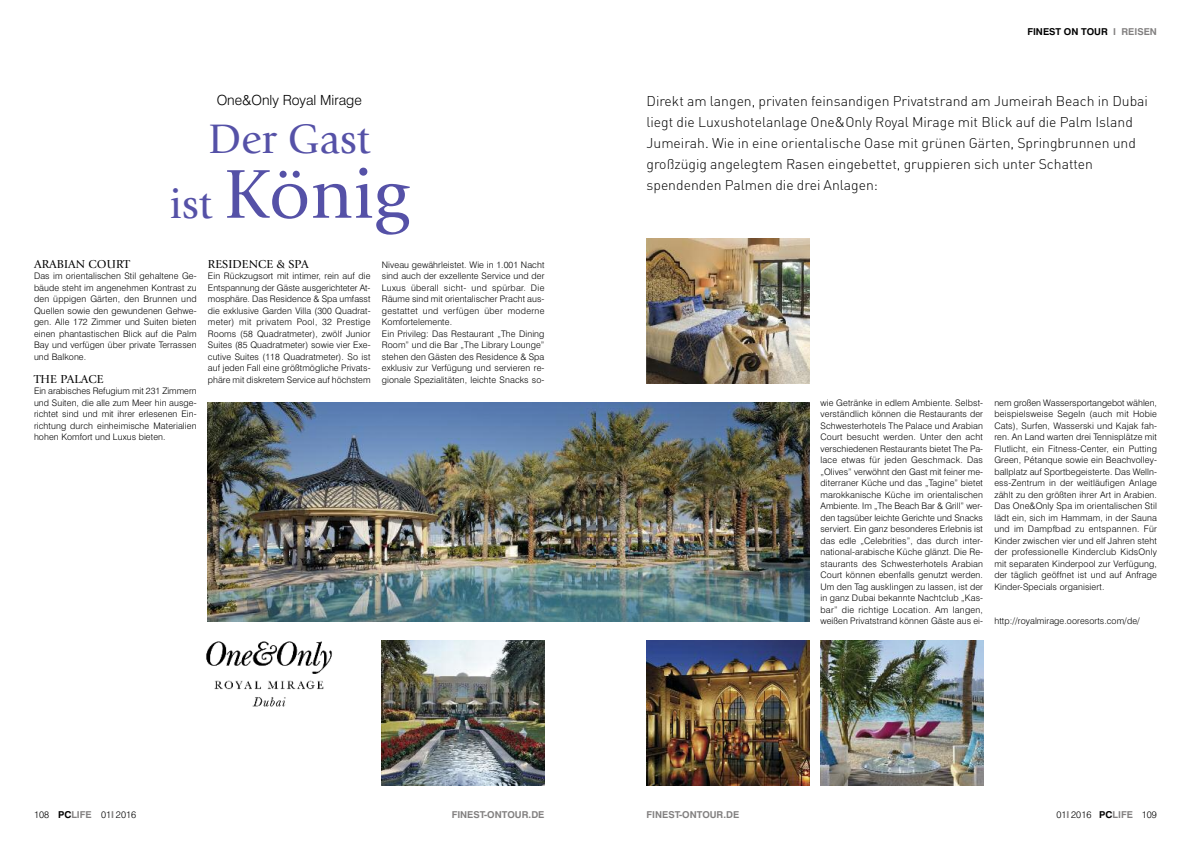
<style>
.page{position:relative;width:1191px;height:842px;background:#fff}
.page>*{position:absolute;margin:0;border:0;box-sizing:border-box;transform-origin:0 0}
.t1{font:72px "Giovanni";color:#5551a7}
.t2{font:43px "Giovanni";color:#5551a7}
.t3{font:14px/21px "DIN Light Alternate";color:#000}
.t4{font:300 14px "Swiss 721 BT";color:#000}
.t5{font:12px "Giovanni";letter-spacing:.01em;color:#000}
.t6{font:300 9.5px "Swiss 721 BT";color:#000}
.t7{font:700 9.5px "Swiss 721 BT";color:#828080}
.t8{font:700 9.5px "Swiss 721 BT";color:#000}
.t9{font:300 9px/11.5px "Swiss 721 BT";letter-spacing:.01em;color:#000;text-align:justify}
.s1{color:#828080}
.s2{font-size:43px}
.s3{font-weight:700}
.s4{font-weight:700;color:#828080}
</style>
<div class="page">
<img style="left:208px;top:403px;width:601px;height:219px">
<img style="left:382px;top:640px;width:162px;height:145px">
<img style="left:646px;top:238px;width:163px;height:145px">
<img style="left:646px;top:640px;width:163px;height:145px">
<img style="left:820px;top:640px;width:163px;height:145px">
<img style="left:206px;top:641px;width:127px;height:66px">
<p class="t8" style="left:1027px;top:28px;width:131px">FINEST ON TOUR <span class="s1">I REISEN</span></p>
<h3 class="t4" style="left:217px;top:95px;width:147px">One&amp;Only Royal Mirage</h3>
<p class="t3" style="left:646px;top:91px;width:503px">Direkt am langen, privaten feinsandigen Privatstrand am Jumeirah Beach in Dubai liegt die Luxushotelanlage One&amp;Only Royal Mirage mit Blick auf die Palm Island Jumeirah. Wie in eine orientalische Oase mit grünen Gärten, Springbrunnen und großzügig angelegtem Rasen eingebettet, gruppieren sich unter Schatten spendenden Palmen die drei Anlagen:</p>
<h2 class="t2" style="left:208px;top:122px;width:164px">Der Gast</h2>
<h1 class="t1" style="left:169px;top:166px;width:241px"><span class="s2">ist</span> König</h1>
<h3 class="t5" style="left:34px;top:259px;width:97px">ARABIAN COURT</h3>
<p class="t9" style="left:34px;top:271px;width:164px">Das im orientalischen Stil gehaltene Ge&shy;bäude steht im angenehmen Kontrast zu den üppigen Gärten, den Brunnen und Quellen sowie den gewundenen Gehwe&shy;gen. Alle 172 Zimmer und Suiten bieten einen phantastischen Blick auf die Palm Bay und verfügen über private Terrassen und Balkone.</p>
<h3 class="t5" style="left:34px;top:374px;width:71px">THE PALACE</h3>
<p class="t9" style="left:34px;top:386px;width:164px">Ein arabisches Refugium mit 231 Zimmern und Suiten, die alle zum Meer hin ausge&shy;richtet sind und mit ihrer erlesenen Ein&shy;richtung durch einheimische Materialien hohen Komfort und Luxus bieten.</p>
<p class="t9" style="left:820px;top:398px;width:164px">wie Getränke in edlem Ambiente. Selbst&shy;verständlich können die Restaurants der Schwesterhotels The Palace und Arabian Court besucht werden. Unter den acht verschiedenen Restaurants bietet The Pa&shy;lace etwas für jeden Geschmack. Das „Olives” verwöhnt den Gast mit feiner me&shy;diterraner Küche und das „Tagine” bietet marokkanische Küche im orientalischen Ambiente. Im „The Beach Bar &amp; Grill” wer&shy;den tagsüber leichte Gerichte und Snacks serviert. Ein ganz besonderes Erlebnis ist das edle „Celebrities”, das durch inter&shy;national-arabische Küche glänzt. Die Re&shy;staurants des Schwesterhotels Arabian Court können ebenfalls genutzt werden.<br>Um den Tag ausklingen zu lassen, ist der in ganz Dubai bekannte Nachtclub „Kas&shy;bar” die richtige Location. Am langen, weißen Privatstrand können Gäste aus ei-</p>
<p class="t9" style="left:994px;top:398px;width:164px">nem großen Wassersportangebot wählen, beispielsweise Segeln (auch mit Hobie Cats), Surfen, Wasserski und Kajak fah&shy;ren. An Land warten drei Tennisplätze mit Flutlicht, ein Fitness-Center, ein Putting Green, Pétanque sowie ein Beachvolley&shy;ballplatz auf Sportbegeisterte. Das Welln&shy;ess-Zentrum in der weitläufigen Anlage zählt zu den größten ihrer Art in Arabien.<br>Das One&amp;Only Spa im orientalischen Stil lädt ein, sich im Hammam, in der Sauna und im Dampfbad zu entspannen. Für Kinder zwischen vier und elf Jahren steht der professionelle Kinderclub KidsOnly mit separaten Kinderpool zur Verfügung, der täglich geöffnet ist und auf Anfrage Kinder-Specials organisiert.</p>
<h3 class="t5" style="left:208px;top:259px;width:102px">RESIDENCE &amp; SPA</h3>
<p class="t9" style="left:208px;top:271px;width:164px">Ein Rückzugsort mit intimer, rein auf die Entspannung der Gäste ausgerichteter At&shy;mosphäre. Das Residence &amp; Spa umfasst die exklusive Garden Villa (300 Quadrat&shy;meter) mit privatem Pool, 32 Prestige Rooms (58 Quadratmeter), zwölf Junior Suites (85 Quadratmeter) sowie vier Exe&shy;cutive Suites (118 Quadratmeter). So ist auf jeden Fall eine größtmögliche Privats&shy;phäre mit diskretem Service auf höchstem</p>
<p class="t9" style="left:382px;top:260px;width:164px;text-align:left">Niveau gewährleistet. Wie in 1.001 Nacht sind auch der exzellente Service und der Luxus überall sicht- und spürbar. Die Räume sind mit orientalischer Pracht aus&shy;gestattet und verfügen über moderne Komfortelemente.<br>Ein Privileg: Das Restaurant „The Dining Room” und die Bar „The Library Lounge” stehen den Gästen des Residence &amp; Spa exklusiv zur Verfügung und servieren re&shy;gionale Spezialitäten, leichte Snacks so-</p>
<p class="t9" style="left:994px;top:616px;width:147px">http://royalmirage.ooresorts.com/de/</p>
<p class="t6" style="left:34px;top:811px;width:104px">108 <span class="s3">PC</span><span class="s4">LIFE</span> 01<span class="s4">I</span> 2016</p>
<p class="t7" style="left:452px;top:811px;width:94px">FINEST-ONTOUR.DE</p>
<p class="t7" style="left:646px;top:811px;width:94px">FINEST-ONTOUR.DE</p>
<p class="t6" style="left:1056px;top:811px;width:102px">01<span class="s4">I</span> 2016 <span class="s3">PC</span><span class="s4">LIFE</span> 109</p>
</div>
